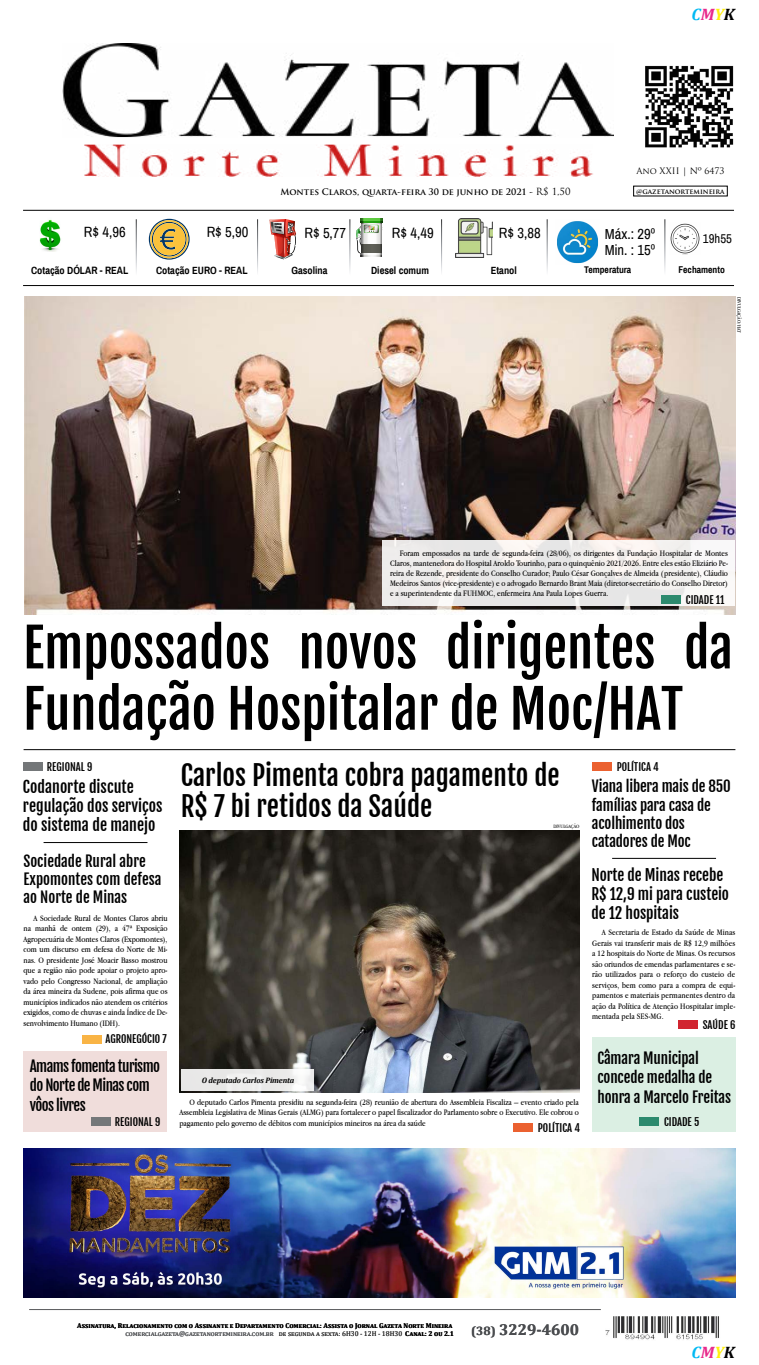
<style>
.page{position:relative;width:759px;height:1365px;background:#fff}
.page>*{position:absolute;margin:0;border:0;box-sizing:border-box;transform-origin:0 0}
.t1{font:52.5px/61.2px "Fjalla One";color:#000}
.t2{font:27.12px/31.5px "Fjalla One";color:#000}
.t3{font:italic 700 16.62px "Cambria";color:#00b9f3}
.t4{font:15.75px/18.9px "Fjalla One";color:#000}
.t5{font:700 15.75px "Cambria";color:#4b4d50}
.t6{font:15.31px/19.2px "Fjalla One";letter-spacing:-.005em;color:#000}
.t7{font:14.88px/18.4px "Fjalla One";letter-spacing:-.01em;color:#000}
.t8{font:14.88px/19.2px "Fjalla One";letter-spacing:-.04em;color:#000}
.t9{font:14.53px/15.8px "Archivo Narrow";color:#000}
.t10{font:12.69px "Archivo Narrow";color:#000}
.t11{font:700 12.25px "Cambria";color:#4b4d50}
.t12{font:10.5px "Fjalla One";color:#000}
.t13{font:700 10.41px "Archivo Narrow";color:#000}
.t14{font:700 9.62px "Archivo Narrow";color:#000}
.t15{font:8.75px/10.5px "Apple Garamond";color:#000}
.t16{font:700 8.75px "Trajan Pro";color:#000}
.t17{font:8.75px "Trajan Pro";color:#000}
.t18{font:italic 700 7.88px "Cambria";letter-spacing:-.02em;color:#000}
.t19{font:700 7px "Cambria";color:#000}
.t20{font:7px "Cambria";color:#333}
.t21{font:7px "Cambria";letter-spacing:.055em;color:#4b4d50}
.t22{font:700 7px "Trajan Pro";color:#000}
.t23{font:5.25px "Apple Garamond";color:#000}
.s1{color:#e82a8c}
.s2{color:#fff00c}
.s3{color:#000}
.s4{font-weight:400;font-size:9.62px}
.s5{font-weight:700;color:#000}
</style>
<div class="page">
<hr style="left:29px;top:1308px;width:572px;height:1px;background:#58595b">
<img style="left:62px;top:44px;width:551px;height:133px">
<img style="left:645px;top:65px;width:89px;height:83px">
<div style="left:82px;top:1034px;width:20px;height:9px;background:#f9b445"></div>
<div style="left:24px;top:762px;width:19px;height:9px;background:#747779"></div>
<div style="left:678px;top:1019px;width:20px;height:9px;background:#d12530"></div>
<img style="left:605px;top:1316px;width:114px;height:24px">
<div style="left:513px;top:1123px;width:20px;height:8px;background:#eb6130"></div>
<div style="left:592px;top:1037px;width:144px;height:94px;background:#dbefe3"></div>
<div style="left:24px;top:1051px;width:143px;height:80px;background:#f0dddb"></div>
<hr style="left:24px;top:749px;width:711px;height:1px;background:#000">
<hr style="left:44px;top:842px;width:103px;height:1px;background:#000">
<hr style="left:612px;top:858px;width:104px;height:1px;background:#000">
<img style="left:180px;top:830px;width:399px;height:262px">
<img style="left:24px;top:297px;width:711px;height:317px">
<svg style="left:382px;top:540px;width:352px;height:66px;fill:#eeeceb"></svg>
<hr style="left:23px;top:210px;width:711px;height:1px;background:#000">
<hr style="left:23px;top:285px;width:711px;height:1px;background:#000">
<img style="left:39px;top:219px;width:22px;height:32px">
<svg style="left:149px;top:219px;width:41px;height:40px"></svg>
<svg style="left:269px;top:219px;width:27px;height:40px"></svg>
<svg style="left:356px;top:219px;width:26px;height:38px"></svg>
<img style="left:557px;top:221px;width:42px;height:43px">
<img style="left:670px;top:223px;width:30px;height:31px">
<img style="left:455px;top:219px;width:37px;height:38px">
<div style="left:182px;top:1069px;width:132px;height:21px;background:linear-gradient(to right,#e6e6e5,#f2f2f2)"></div>
<img style="left:23px;top:1148px;width:712px;height:149px">
<div style="left:639px;top:1116px;width:20px;height:9px;background:#2c8a6e"></div>
<div style="left:661px;top:594px;width:20px;height:9px;background:#2c8a6e"></div>
<div style="left:592px;top:762px;width:20px;height:8px;background:#eb6130"></div>
<div style="left:92px;top:1116px;width:19px;height:9px;background:#747779"></div>
<h3 class="t3" style="left:692px;top:2px;width:45px">C<span class="s1">M</span><span class="s2">Y</span><span class="s3">K</span></h3>
<h3 class="t9" style="left:84px;top:224px;width:43px">$R 4,96</h3>
<p class="t13" style="left:31px;top:264px;width:99px">Cotação Dólar - Real</p>
<h3 class="t9" style="left:207px;top:224px;width:43px">$R 5,90</h3>
<p class="t13" style="left:156px;top:263px;width:75px">Cotação EURO REAL-</p>
<p class="t16" style="left:280px;top:186px;width:292px">Montes Claros, quarta-feira 30 de junho de 2021 <span class="s4">R</span>- <span class="s4">$ 1,50</span></p>
<p class="t17" style="left:636px;top:165px;width:90px">Ano XXII | Nº 6473</p>
<p class="t22" style="left:636px;top:187px;width:90px">@gazetanortemineira</p>
<h3 class="t9" style="left:304px;top:225px;width:43px">$R 5,77</h3>
<h3 class="t9" style="left:392px;top:225px;width:43px">$R 4,49</h3>
<h3 class="t9" style="left:499px;top:225px;width:43px">$R 3,88</h3>
<h3 class="t9" style="left:605px;top:226px;width:52px">Máx.: 29º<br>Min :. 15º</h3>
<h3 class="t10" style="left:703px;top:230px;width:30px">19h55</h3>
<p class="t13" style="left:291px;top:263px;width:38px">Gasolina</p>
<p class="t13" style="left:371px;top:263px;width:59px">Diesel comum</p>
<p class="t13" style="left:491px;top:263px;width:28px">Etanol</p>
<p class="t14" style="left:584px;top:264px;width:49px">Temperatura</p>
<p class="t14" style="left:678px;top:263px;width:48px">Fechamento</p>
<p class="t23" style="left:742px;top:297px;width:38px;rotate:90deg">DIVULGAÇÃO/ HAT</p>
<p class="t15" style="left:400px;top:547px;width:330px">Foram empossados na tarde de segunda-feira (28/06 ,) os dirigentes da Fundação Hospitalar de Montes</p>
<p class="t15" style="left:390px;top:567px;width:339px">reira de Rezende, presidente do Conselho Curador; Paulo César Gonçalves de Almeida (presidente ,) Cláudio</p>
<p class="t15" style="left:390px;top:557px;width:339px">Claros, mantenedora do Hospital Aroldo Tourinho, para o quinquênio 2021/2026. Entre eles estão Eliziário Pe-</p>
<p class="t15" style="left:390px;top:578px;width:339px;line-height:10.1px">Medeiros Santos (vice-presidente oe) advogado Bernardo Brant Maia (diretor-secretário do Conselho Diretor( ae superintendente da FUHMOC, enfermeira Ana Paula Lopes Guerra.</p>
<p class="t12" style="left:686px;top:593px;width:6px">cidade</p>
<p class="t12" style="left:716px;top:593px;width:10px">11</p>
<h1 class="t1" style="left:446px;top:617px;width:211px">dirigentes</h1>
<h1 class="t1" style="left:23px;top:617px;width:662px">Empossados<br>Fundação Hospitalar de Moc/HAT</h1>
<h1 class="t1" style="left:684px;top:617px;width:50px">da</h1>
<h1 class="t1" style="left:299px;top:617px;width:120px">novos</h1>
<p class="t12" style="left:617px;top:760px;width:44px">POLÍTICA 4</p>
<h2 class="t2" style="left:181px;top:759px;width:380px">Carlos Pimenta cobra pagamento de<br>7$R bi retidos da Saúde</h2>
<p class="t23" style="left:553px;top:823px;width:28px">DIVULGAÇÃO</p>
<p class="t12" style="left:47px;top:760px;width:47px">REGIONAL 9</p>
<h3 class="t4" style="left:23px;top:777px;width:141px">Codanorte discute regulação dos serviços do sistema de manejo</h3>
<h3 class="t7" style="left:592px;top:777px;width:140px">Viana libera mais de 850 famílias para casa de acolhimento dos catadores de Moc</h3>
<h3 class="t6" style="left:591px;top:865px;width:139px">Norte de Minas recebe<br>$R 12,9 mi para custeio de 12 hospitais</h3>
<h3 class="t7" style="left:23px;top:851px;width:140px">Sociedade Rural abre<br>Expomontes com defesa ao Norte de Minas</h3>
<p class="t15" style="left:33px;top:912px;width:136px;text-align:right">A Sociedade Rural de Montes Claros abriu<br>Exposição</p>
<p class="t15" style="left:122px;top:922px;width:12px">47ª</p>
<p class="t15" style="left:35px;top:922px;width:22px">manhã</p>
<p class="t15" style="left:60px;top:922px;width:9px">de</p>
<p class="t15" style="left:96px;top:922px;width:24px">( 2 9 a,)</p>
<p class="t15" style="left:72px;top:922px;width:22px">ontem</p>
<p class="t15" style="left:24px;top:922px;width:145px">na<br>Agropecuária de Montes Claros (Expomontes ,(</p>
<p class="t15" style="left:24px;top:954px;width:145px">nas O. presidente José Moacir Basso mostrou</p>
<p class="t15" style="left:592px;top:927px;width:145px;text-align:justify;text-indent:10px">A Secretaria de Estado da Saúde de Minas Gerais vai transferir mais de $R 12,9 milhões a 12 hospitais do Norte de Minas. Os recursos</p>
<p class="t15" style="left:592px;top:969px;width:145px">rão utilizados para o reforço do custeio de</p>
<p class="t15" style="left:24px;top:943px;width:146px">com um discurso em defesa do Norte de Mi-</p>
<p class="t15" style="left:24px;top:975px;width:145px">vado pelo Congresso Nacional, de ampliação</p>
<p class="t15" style="left:592px;top:958px;width:145px">são oriundos de emendas parlamentares see -</p>
<p class="t15" style="left:592px;top:990px;width:145px">pamentos e materiais permanentes dentro da</p>
<p class="t15" style="left:24px;top:964px;width:145px">que a região não pode apoiar o projeto apro-</p>
<p class="t15" style="left:24px;top:985px;width:146px">da área mineira da Sudene, pois afirma que os municípios indicados não atendem os critérios</p>
<p class="t15" style="left:24px;top:1017px;width:98px">senvolvimento Humano (IDH .(</p>
<p class="t15" style="left:592px;top:979px;width:145px">serviços, bem como para a compra de equi-</p>
<p class="t15" style="left:592px;top:1011px;width:73px">mentada pela SES-MG.</p>
<p class="t15" style="left:592px;top:1000px;width:145px">ação da Política de Atenção Hospitalar imple-</p>
<p class="t15" style="left:24px;top:1006px;width:146px">exigidos, como de chuvas e ainda Índice de De-</p>
<p class="t12" style="left:703px;top:1018px;width:34px">SAÚDE 6</p>
<p class="t12" style="left:105px;top:1032px;width:63px">AGRONEGÓCIO 7</p>
<h3 class="t8" style="left:30px;top:1056px;width:132px">Amams fomenta turismo do Norte de Minas com vôos livres</h3>
<p class="t12" style="left:115px;top:1114px;width:47px">REGIONAL 9</p>
<p class="t18" style="left:202px;top:1074px;width:94px">O deputado Carlos Pimenta</p>
<p class="t15" style="left:179px;top:1096px;width:401px;text-align:justify;text-indent:10px">O deputado Carlos Pimenta presidiu na segunda-feira (28) reunião de abertura do Assembleia Fiscaliza – evento criado pela Assembleia Legislativa de Minas Gerais (ALMG) para fortalecer o papel fiscalizador do Parlamento sobre o Executivo. Ele cobrou o pagamento pelo governo de débitos com municípios mineiros na área da saúde</p>
<p class="t12" style="left:538px;top:1121px;width:44px">POLÍTICA 4</p>
<h3 class="t7" style="left:597px;top:1048px;width:135px;line-height:19.2px">Câmara Municipal concede medalha de honra a Marcelo Freitas</h3>
<p class="t12" style="left:664px;top:1114px;width:6px">cidade</p>
<p class="t12" style="left:694px;top:1114px;width:7px">5</p>
<p class="t19" style="left:77px;top:1320px;width:376px">Assinatura, Relacionamento com o Assinante e Departamento Comercial: Assista o Jornal Gazeta Norte Mineira</p>
<h3 class="t5" style="left:499px;top:1317px;width:81px">3229-4600</h3>
<h3 class="t11" style="left:471px;top:1321px;width:26px">(38)</h3>
<p class="t21" style="left:125px;top:1329px;width:149px">comercialgazeta@gazetanortemineira.com.br</p>
<p class="t20" style="left:279px;top:1329px;width:177px">de segunda a sexta H6: 30 - 12H - 18H30 <span class="s5">Canal 2: ou 2.1</span></p>
<h3 class="t3" style="left:692px;top:1340px;width:45px">C<span class="s1">M</span><span class="s2">Y</span><span class="s3">K</span></h3>
</div>
